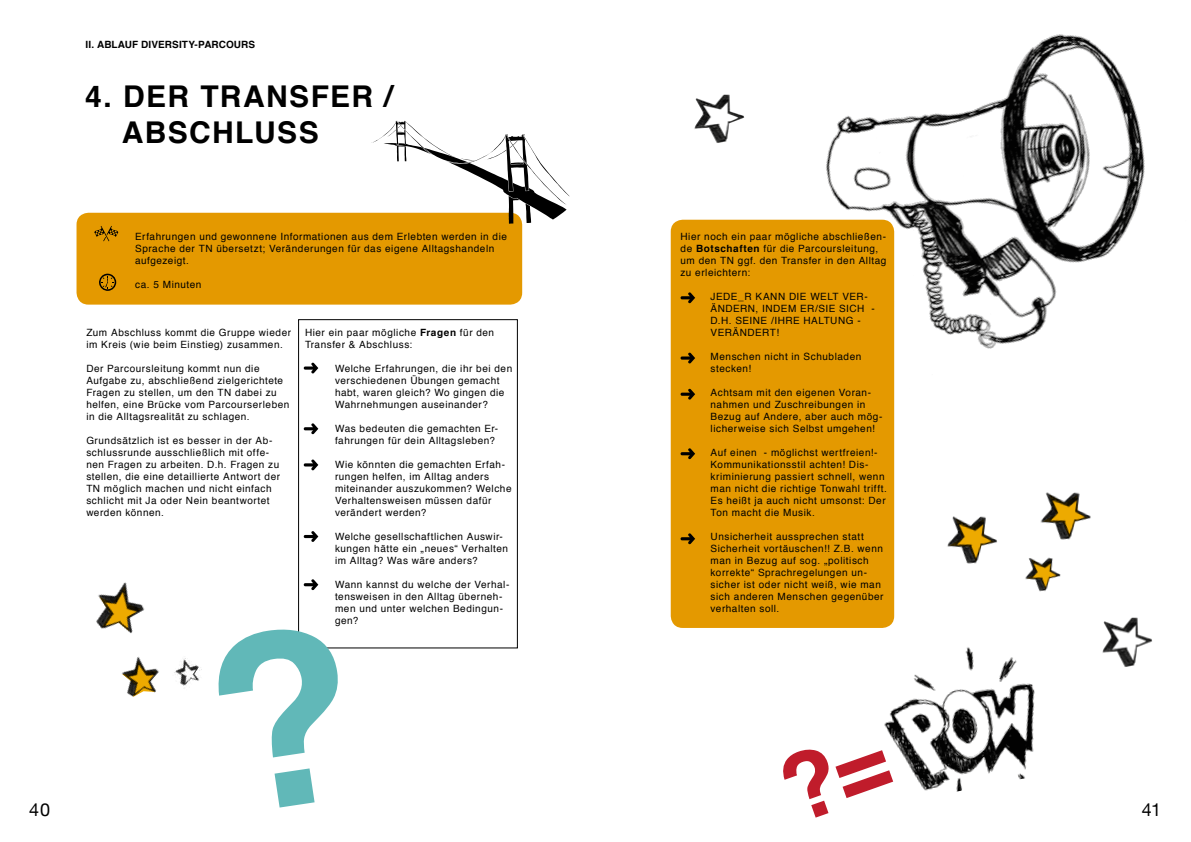
<style>
.page{position:relative;width:1191px;height:842px;background:#fff}
.page>*{position:absolute;margin:0;border:0;box-sizing:border-box;transform-origin:0 0}
.t1{font:700 30px/36px "Helvetica";letter-spacing:.045em;color:#000}
.t2{font:18px "Helvetica Neue";color:#000}
.t3{font:10px/12px "Helvetica";letter-spacing:.055em;color:#000}
.t4{font:700 10px "Helvetica";letter-spacing:.005em;color:#000}
.s1{font-weight:700}
</style>
<div class="page">
<img style="left:802px;top:34px;width:343px;height:368px">
<img style="left:122px;top:656px;width:37px;height:41px">
<img style="left:947px;top:516px;width:50px;height:48px">
<img style="left:1040px;top:492px;width:51px;height:48px">
<img style="left:1025px;top:557px;width:36px;height:35px">
<img style="left:96px;top:582px;width:49px;height:52px">
<img style="left:174px;top:658px;width:28px;height:28px">
<div style="left:76px;top:213px;width:446px;height:92px;background:#e49900;border-radius:12px"></div>
<div style="left:670px;top:220px;width:224px;height:408px;background:#e49900;border-radius:12px"></div>
<div style="left:298px;top:320px;width:219px;height:328px;border:1px solid #000"></div>
<svg style="left:94px;top:226px;width:24px;height:15px"></svg>
<svg style="left:99px;top:273px;width:17px;height:18px"></svg>
<img style="left:694px;top:94px;width:51px;height:49px">
<svg style="left:304px;top:363px;width:14px;height:10px"></svg>
<svg style="left:304px;top:423px;width:14px;height:11px"></svg>
<svg style="left:304px;top:459px;width:14px;height:11px"></svg>
<svg style="left:304px;top:531px;width:14px;height:11px"></svg>
<svg style="left:304px;top:579px;width:14px;height:11px"></svg>
<svg style="left:680px;top:292px;width:15px;height:11px"></svg>
<svg style="left:680px;top:353px;width:15px;height:10px"></svg>
<svg style="left:680px;top:389px;width:15px;height:11px"></svg>
<svg style="left:680px;top:448px;width:15px;height:11px"></svg>
<svg style="left:680px;top:533px;width:15px;height:11px"></svg>
<img style="left:1102px;top:617px;width:50px;height:50px">
<img style="left:884px;top:647px;width:151px;height:145px">
<svg style="left:371px;top:121px;width:199px;height:103px"></svg>
<svg style="left:298px;top:621px;width:58px;height:28px"></svg>
<svg style="left:884px;top:744px;width:9px;height:48px"></svg>
<p class="t4" style="left:86px;top:36px;width:171px">II. ABLAUF DIVERSITY-PARCOURS</p>
<h1 class="t1" style="left:122px;top:79px;width:272px;text-indent:-37px">4. DER TRANSFER /<br>ABSCHLUSS</h1>
<p class="t3" style="left:135px;top:231px;width:373px">Erfahrungen und gewonnene Informationen aus dem Erlebten werden in die<br>Sprache der TN übersetzt; Veränderungen für das eigene Alltagshandeln aufgezeigt.</p>
<p class="t3" style="left:135px;top:279px;width:68px">ca. 5 Minuten</p>
<p class="t3" style="left:86px;top:327px;width:206px">Zum Abschluss kommt die Gruppe wieder im Kreis (wie beim Einstieg) zusammen.</p>
<p class="t3" style="left:86px;top:363px;width:205px">Der Parcoursleitung kommt nun die Aufgabe zu, abschließend zielgerichtete Fragen zu stellen, um den TN dabei zu helfen, eine Brücke vom Parcourserleben in die Alltagsrealität zu schlagen.</p>
<p class="t3" style="left:86px;top:435px;width:195px">Grundsätzlich ist es besser in der Ab&shy;schlussrunde ausschließlich mit offe&shy;nen Fragen zu arbeiten. D.h. Fragen zu stellen, die eine detaillierte Antwort der TN möglich machen und nicht einfach schlicht mit Ja oder Nein beantwortet werden können.</p>
<p class="t3" style="left:305px;top:327px;width:191px">Hier ein paar mögliche <span class="s1">Fragen</span> für den<br>Transfer &amp; Abschluss:</p>
<p class="t3" style="left:335px;top:363px;width:179px">Welche Erfahrungen, die ihr bei den verschiedenen Übungen gemacht habt, waren gleich? Wo gingen die<br>Wahrnehmungen auseinander?</p>
<p class="t3" style="left:335px;top:423px;width:165px">Was bedeuten die gemachten Er&shy;fahrungen für dein Alltagsleben?</p>
<p class="t3" style="left:335px;top:459px;width:178px">Wie könnten die gemachten Erfah&shy;rungen helfen, im Alltag anders miteinander auszukommen? Welche<br>Verhaltensweisen müssen dafür verändert werden?</p>
<p class="t3" style="left:335px;top:531px;width:175px">Welche gesellschaftlichen Auswir&shy;kungen hätte ein „neues“ Verhalten im Alltag? Was wäre anders?</p>
<p class="t3" style="left:335px;top:579px;width:176px">Wann kannst du welche der Verhal&shy;tensweisen in den Alltag überneh&shy;men und unter welchen Bedingun&shy;gen?</p>
<p class="t3" style="left:680px;top:231px;width:207px">Hier noch ein paar mögliche abschließen&shy;de <span class="s1">Botschaften</span> für die Parcoursleitung, um den TN ggf. den Transfer in den Alltag zu erleichtern:</p>
<p class="t3" style="left:710px;top:291px;width:166px">JEDE_R KANN DIE WELT VER-<br>ÄNDERN, INDEM ER/SIE SICH -<br>D.H. SEINE /IHRE HALTUNG -<br>VERÄNDERT!</p>
<p class="t3" style="left:710px;top:351px;width:152px">Menschen nicht in Schubladen stecken!</p>
<p class="t3" style="left:710px;top:387px;width:173px">Achtsam mit den eigenen Voran&shy;nahmen und Zuschreibungen in<br>Bezug auf Andere, aber auch mög&shy;licherweise sich Selbst umgehen!</p>
<p class="t3" style="left:710px;top:447px;width:178px">Auf einen - möglichst wertfreien!- Kommunikationsstil achten! Dis&shy;kriminierung passiert schnell, wenn man nicht die richtige Tonwahl trifft.<br>Es heißt ja auch nicht umsonst: Der Ton macht die Musik.</p>
<p class="t3" style="left:710px;top:531px;width:174px">Unsicherheit aussprechen statt<br>Sicherheit vortäuschen!! Z.B. wenn man in Bezug auf sog. „politisch korrekte“ Sprachregelungen un&shy;sicher ist oder nicht weiß, wie man sich anderen Menschen gegenüber verhalten soll.</p>
<h2 class="t2" style="left:29px;top:797px;width:22px">40</h2>
<h2 class="t2" style="left:1141px;top:797px;width:21px">41</h2>
</div>
